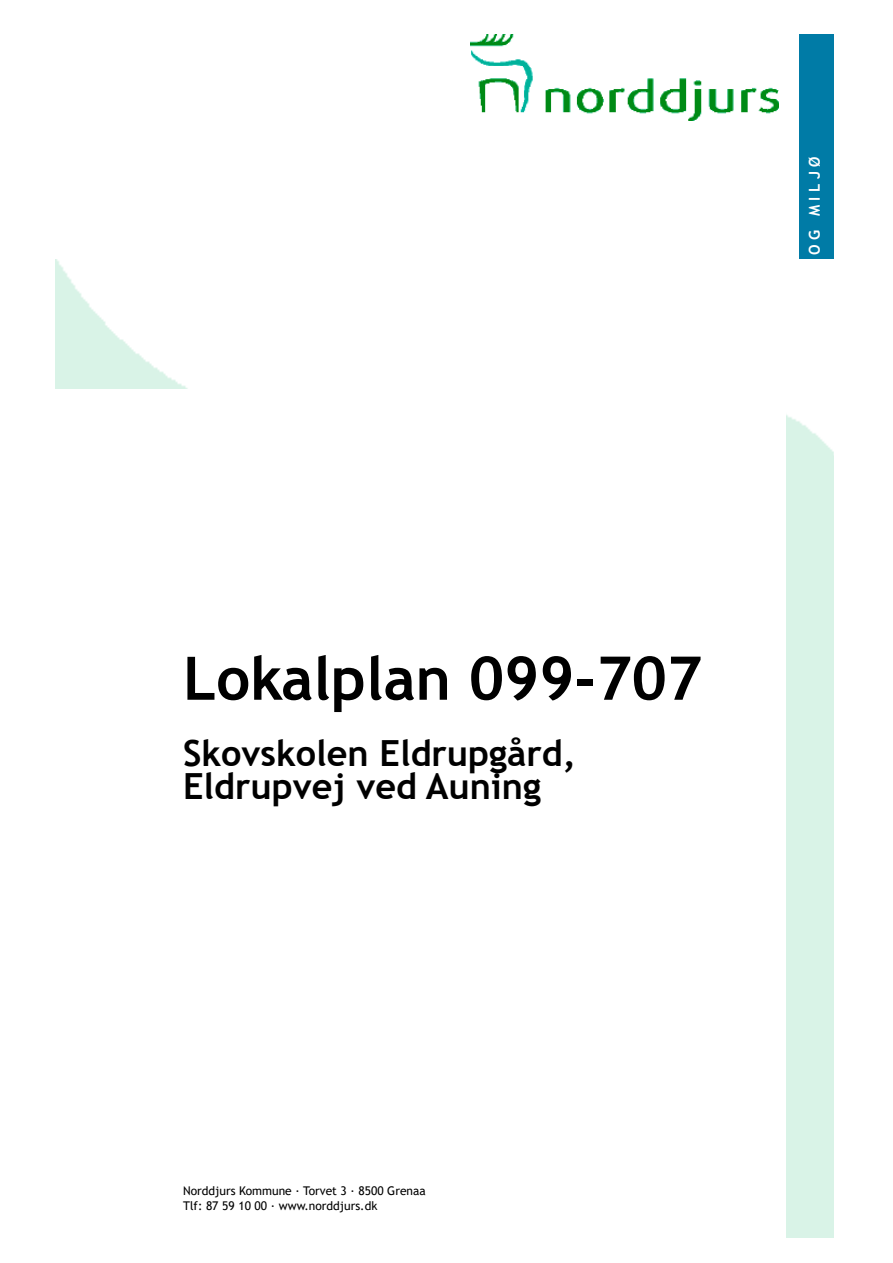
<style>
.page{position:relative;width:893px;height:1263px;background:#fff}
.page>*{position:absolute;margin:0;border:0;box-sizing:border-box;transform-origin:0 0}
.t1{font:700 60px "Trebuchet MS";color:#000}
.t2{font:700 36px "Trebuchet MS";color:#000}
.t3{font:700 15px "Trebuchet MS";letter-spacing:.3em;color:#fff}
.t4{font:12px "Trebuchet MS";color:#000}
</style>
<div class="page">
<div style="left:800px;top:34px;width:34px;height:482px;background:#007ba6"></div>
<img style="left:55px;top:259px;width:779px;height:978px">
<img style="left:55px;top:389px;width:731px;height:848px">
<img style="left:470px;top:34px;width:309px;height:86px">
<p class="t3" style="left:805px;top:306px;width:151px;rotate:-90deg">BYG OG MILJØ</p>
<p class="t1" style="left:183px;top:641px;width:520px">Lokalplan 099-707</p>
<p class="t2" style="left:183px;top:730px;width:394px">Skovskolen Eldrupgård,</p>
<p class="t2" style="left:183px;top:763px;width:360px">Eldrupvej ved Auning</p>
<p class="t4" style="left:183px;top:1183px;width:244px">Norddjurs Kommune · Torvet 3 · 8500 Grenaa</p>
<p class="t4" style="left:183px;top:1198px;width:196px">Tlf: 87 59 10 00 · www.norddjurs.dk</p>
</div>
